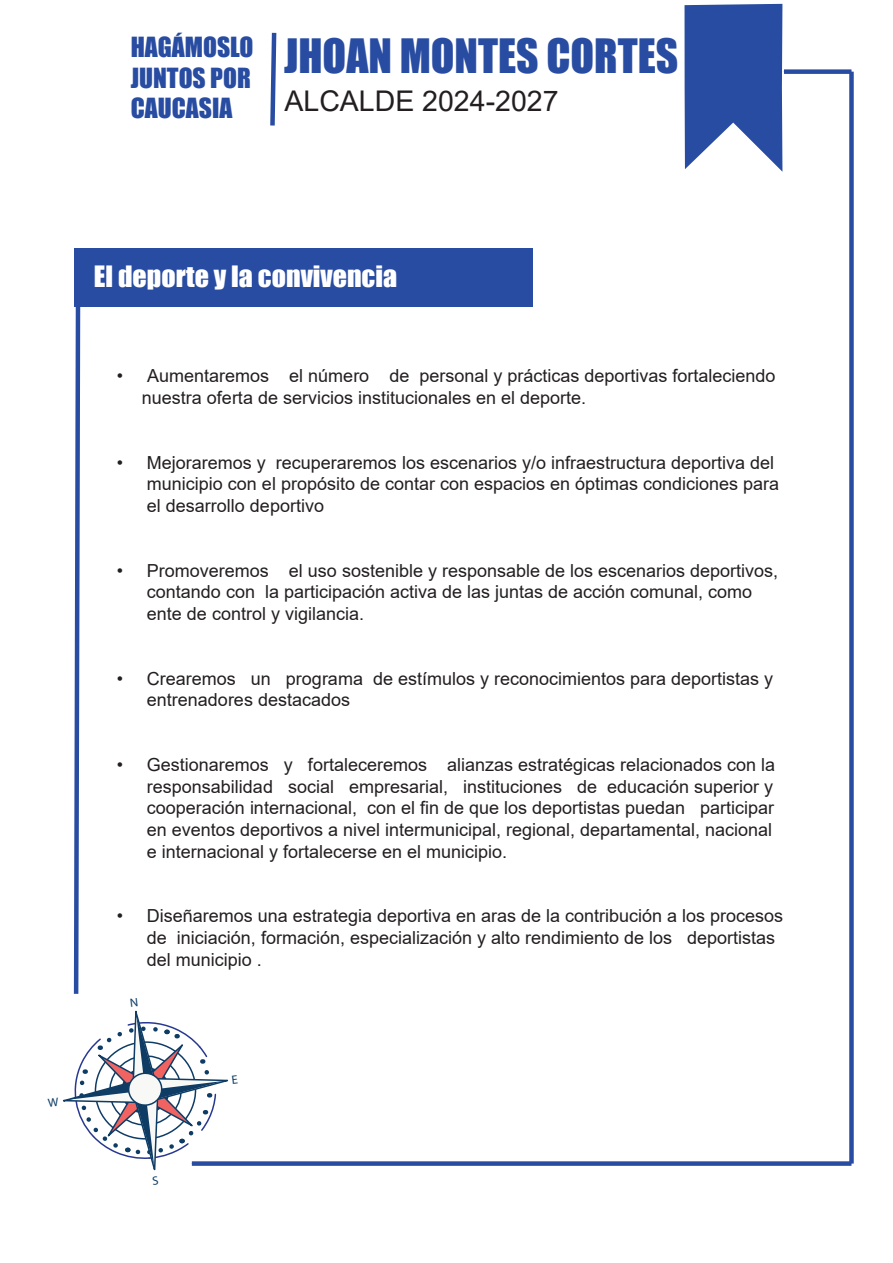
<style>
.page{position:relative;width:893px;height:1263px;background:#fff}
.page>*{position:absolute;margin:0;border:0;box-sizing:border-box;transform-origin:0 0}
.t1{font:43.5px "Impact";color:#284ca1}
.t2{font:28.5px "Arial";color:#231f20}
.t3{font:27px "Impact";color:#fff}
.t4{font:25.5px/30.6px "Impact";color:#284ca1;text-align:justify}
.t5{font:18px/21.6px "Arial";color:#231f20}
</style>
<div class="page">
<div style="left:784px;top:69px;width:67px;height:5px;background:#284ca1"></div>
<div style="left:849px;top:72px;width:5px;height:1091px;background:#284ca1"></div>
<div style="left:192px;top:1161px;width:659px;height:5px;background:#284ca1"></div>
<svg style="left:270px;top:32px;width:7px;height:94px"></svg>
<svg style="left:684px;top:4px;width:98px;height:167px;background:#4a69b0"></svg>
<div style="left:74px;top:248px;width:458px;height:58px;background:#284ca1"></div>
<svg style="left:62px;top:306px;width:176px;height:863px"></svg>
<h3 class="t4" style="left:131px;top:31px;width:124px">HAGÁMOSLO JUNTOS POR CAUCASIA</h3>
<h1 class="t1" style="left:284px;top:22px;width:396px">JHOAN MONTES CORTES</h1>
<h2 class="t2" style="left:284px;top:82px;width:276px">ALCALDE 2024-2027</h2>
<h3 class="t3" style="left:94px;top:255px;width:305px">El deporte y la convivencia</h3>
<p class="t5" style="left:142px;top:365px;width:635px;text-indent:-25px">• Aumentaremos el número de personal y prácticas deportivas fortaleciendo nuestra oferta de servicios institucionales en el deporte.</p>
<p class="t5" style="left:147px;top:451px;width:634px;text-indent:-30px">• Mejoraremos y recuperaremos los escenarios y/o infraestructura deportiva del municipio con el propósito de contar con espacios en óptimas condiciones para el desarrollo deportivo</p>
<p class="t5" style="left:147px;top:559px;width:633px;text-indent:-30px">• Promoveremos el uso sostenible y responsable de los escenarios deportivos, contando con la participación activa de las juntas de acción comunal, como ente de control y vigilancia.</p>
<p class="t5" style="left:147px;top:667px;width:628px;text-indent:-30px">• Crearemos un programa de estímulos y reconocimientos para deportistas y entrenadores destacados</p>
<p class="t5" style="left:147px;top:754px;width:630px;text-indent:-30px">• Gestionaremos y fortaleceremos alianzas estratégicas relacionados con la responsabilidad social empresarial, instituciones de educación superior y cooperación internacional, con el fin de que los deportistas puedan participar en eventos deportivos a nivel intermunicipal, regional, departamental, nacional e internacional y fortalecerse en el municipio.</p>
<p class="t5" style="left:147px;top:905px;width:638px;text-indent:-30px">• Diseñaremos una estrategia deportiva en aras de la contribución a los procesos de iniciación, formación, especialización y alto rendimiento de los deportistas del municipio .</p>
</div>
